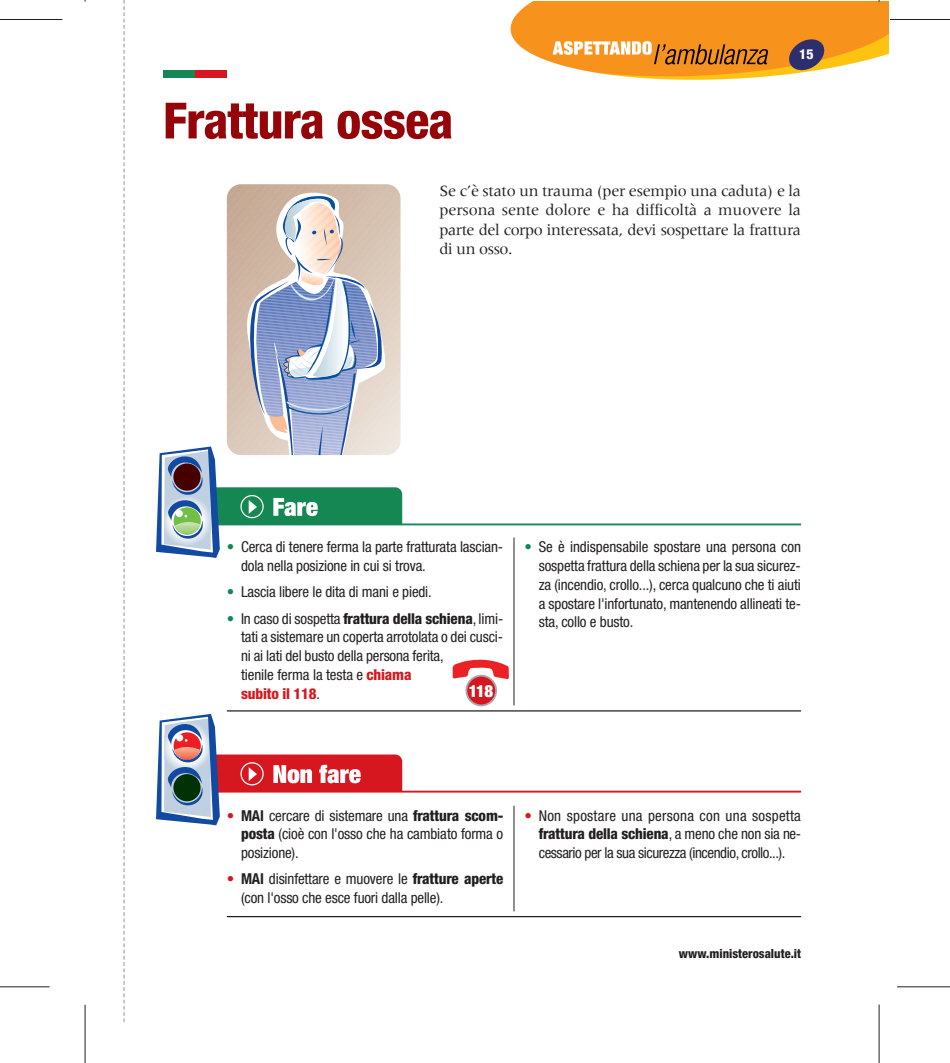
<style>
.page{position:relative;width:950px;height:1063px;background:#fff}
.page>*{position:absolute;margin:0;border:0;box-sizing:border-box;transform-origin:0 0}
.t1{font:800 condensed 50px "Helvetica Neue";letter-spacing:-.015em;color:#940408}
.t2{font:900 condensed 16.75px "Helvetica Neue";color:#fff}
.t3{font:16.25px/19.5px "Meridien";letter-spacing:-.03em;color:#231f20;text-align:justify}
.t4{font:condensed 15px/18.8px "Helvetica Neue";letter-spacing:-.01em;color:#231f20}
.t5{font:800 condensed 13.75px "Helvetica Neue";color:#fff}
.t6{font:800 condensed 12.5px "Helvetica Neue";color:#231f20}
.s1{color:#148752}
.s2{font-weight:800}
.s3{font-weight:800;color:#d7171f}
.s4{color:#d7171f}
.s5{font-weight:700}
</style>
<div class="page">
<img style="left:510px;top:2px;width:378px;height:78px">
<svg style="left:123px;top:0;width:2px;height:1022px"></svg>
<hr style="left:85px;top:1005px;width:1px;height:58px;background:#231f20">
<hr style="left:879px;top:1005px;width:1px;height:58px;background:#231f20">
<hr style="left:897px;top:987px;width:53px;height:1px;background:#231f20">
<hr style="left:890px;top:19px;width:60px;height:1px;background:#231f20">
<hr style="left:0;top:19px;width:62px;height:1px;background:#231f20">
<hr style="left:0;top:987px;width:50px;height:1px;background:#231f20">
<svg style="left:156px;top:184px;width:645px;height:374px"></svg>
<hr style="left:227px;top:710px;width:574px;height:2px;background:#231f20">
<hr style="left:513px;top:538px;width:1px;height:167px;background:#231f20">
<svg style="left:156px;top:714px;width:645px;height:111px"></svg>
<hr style="left:227px;top:916px;width:574px;height:1px;background:#231f20">
<hr style="left:513px;top:806px;width:1px;height:105px;background:#231f20">
<div style="left:163px;top:71px;width:32px;height:7px;background:#148752"></div>
<div style="left:195px;top:71px;width:32px;height:7px;background:#d7171f"></div>
<img style="left:452px;top:659px;width:57px;height:20px">
<svg style="left:465px;top:675px;width:32px;height:31px"></svg>
<h1 class="t1" style="left:163px;top:103px;width:292px">Frattura ossea</h1>
<p class="t5" style="left:799px;top:50px;width:16px">15</p>
<p class="t3" style="left:439px;top:182px;width:363px">Se c’è stato un trauma (per esempio una caduta) e la persona sente dolore e ha difficoltà a muovere la parte del corpo interessata, devi sospettare la frattura di un osso.</p>
<p class="t4" style="left:241px;top:539px;width:264px;text-indent:-14px"><span class="s1">•</span> Cerca di tenere ferma la parte fratturata lascian&shy;dola nella posizione in cui si trova.</p>
<p class="t4" style="left:227px;top:584px;width:206px"><span class="s1">•</span> Lascia libere le dita di mani e piedi.</p>
<p class="t4" style="left:241px;top:610px;width:264px;text-indent:-14px"><span class="s1">•</span> In caso di sospetta <span class="s2">frattura della schiena</span>, limi&shy;tati a sistemare un coperta arrotolata o dei cusci&shy;ni ai lati del busto della persona ferita,<br>tienile ferma la testa e <span class="s3">chiama<br>subito il 118</span>.</p>
<p class="t2" style="left:469px;top:685px;width:26px">118</p>
<p class="t4" style="left:539px;top:539px;width:264px;text-align:justify;text-indent:-14px"><span class="s1">•</span> Se è indispensabile spostare una persona con sospetta frattura della schiena per la sua sicurez&shy;za (incendio, crollo...), cerca qualcuno che ti aiuti a spostare l'infortunato, mantenendo allineati te&shy;sta, collo e busto.</p>
<p class="t4" style="left:241px;top:807px;width:264px;text-align:justify;text-indent:-14px"><span class="s4">•</span> <span class="s5">MAI</span> cercare di sistemare una <span class="s2">frattura scom&shy;posta</span> (cioè con l'osso che ha cambiato forma o posizione).</p>
<p class="t4" style="left:241px;top:871px;width:264px;text-indent:-14px"><span class="s4">•</span> <span class="s5">MAI</span> disinfettare e muovere le <span class="s2">fratture aperte </span>(con l'osso che esce fuori dalla pelle).</p>
<p class="t4" style="left:539px;top:807px;width:264px;text-align:justify;text-indent:-14px"><span class="s4">•</span> Non spostare una persona con una sospetta <span class="s2">frattura della schiena</span>, a meno che non sia ne&shy;cessario per la sua sicurezza (incendio, crollo...).</p>
<p class="t6" style="left:679px;top:949px;width:124px">www.ministerosalute.it</p>
</div>
